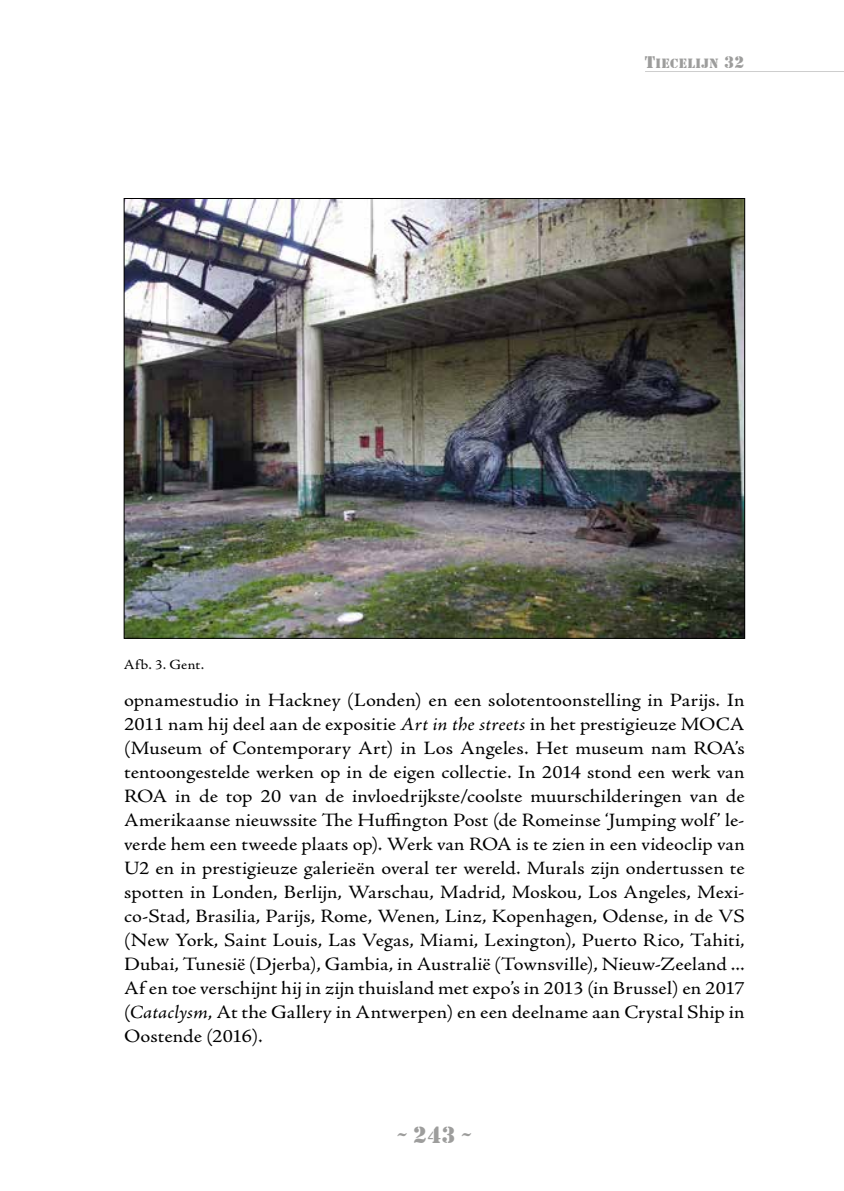
<style>
.page{position:relative;width:844px;height:1191px;background:#fff}
.page>*{position:absolute;margin:0;border:0;box-sizing:border-box;transform-origin:0 0}
.t1{font:24.5px "Stencil";color:#9d9d9c}
.t2{font:18.9px/24px "Adobe Jenson Pro";letter-spacing:.01em;color:#000;text-align:justify;scale:1.1 1}
.t3{font:14px "Stencil";letter-spacing:.03em;color:#9d9d9c}
.t4{font:14px "Adobe Jenson Pro";letter-spacing:.025em;color:#000;scale:1.1 1}
.s1{font-size:17.5px}
.s2{font-style:italic}
</style>
<div class="page">
<hr style="left:645px;top:71px;width:198px;height:1px;background:#9d9d9c">
<img style="left:126px;top:200px;width:617px;height:437px">
<p class="t4" style="left:124px;top:656px;width:75px">Afb. 3. Gent.</p>
<p class="t3" style="left:644px;top:55px;width:101px"><span class="s1">T</span>IECELIJN <span class="s1">32</span></p>
<p class="t2" style="left:124px;top:688px;width:565px">opnamestudio in Hackney (Londen) en een solotentoonstelling in Parijs. In 2011 nam hij deel aan de expositie <span class="s2">Art in the streets</span> in het prestigieuze MOCA (Museum of Contemporary Art) in Los Angeles. Het museum nam ROA’s tentoongestelde werken op in de eigen collectie. In 2014 stond een werk van ROA in de top 20 van de invloedrijkste/coolste muurschilderingen van de Amerikaanse nieuwssite The Huffington Post (de Romeinse ‘Jumping wolf ’ le&shy;verde hem een tweede plaats op). Werk van ROA is te zien in een videoclip van U2 en in prestigieuze galerieën overal ter wereld. Murals zijn ondertussen te spotten in Londen, Berlijn, Warschau, Madrid, Moskou, Los Angeles, Mexi&shy;co-Stad, Brasilia, Parijs, Rome, Wenen, Linz, Kopenhagen, Odense, in de VS (New York, Saint Louis, Las Vegas, Miami, Lexington), Puerto Rico, Tahiti, Dubai, Tunesië (Djerba), Gambia, in Australië (Townsville), Nieuw-Zeeland ...<br>Af en toe verschijnt hij in zijn thuisland met expo’s in 2013 (in Brussel) en 2017 (<span class="s2">Cataclysm</span>, At the Gallery in Antwerpen) en een deelname aan Crystal Ship in Oostende (2016).</p>
<p class="t1" style="left:397px;top:1120px;width:75px">~ 243 ~</p>
</div>
